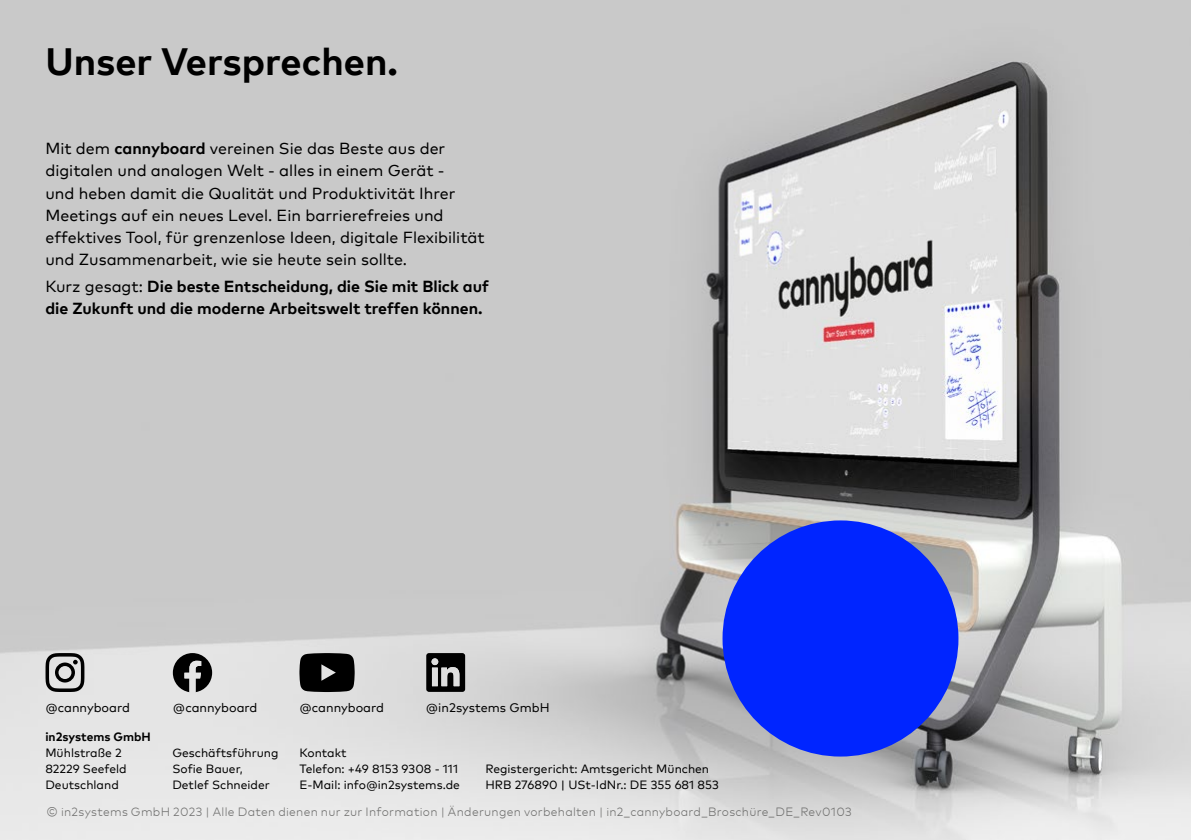
<style>
.page{position:relative;width:1191px;height:840px;background:#fff}
.page>*{position:absolute;margin:0;border:0;box-sizing:border-box;transform-origin:0 0}
.t1{font:700 38px "Mark Pro";color:#000}
.t2{font:16px/22px "Mark Pro";color:#000}
.t3{font:700 16px/22px "Mark Pro";color:#000}
.t4{font:12.6px "Mark Pro";color:#000}
.t5{font:12px/16px "Mark Pro";color:#000}
.t6{font:300 12px "Mark Pro";letter-spacing:.025em;color:#6f6f6e}
.t7{font:700 12px "Mark Pro";color:#000}
.s1{font-weight:700}
.s2{font-weight:400}
</style>
<div class="page">
<img style="left:0;top:0;width:1191px;height:839px">
<svg style="left:299px;top:652px;width:56px;height:39px;background:#202020"></svg>
<svg style="left:426px;top:652px;width:39px;height:39px"></svg>
<div style="left:431px;top:658px;width:7px;height:6px;background:#dedede;border-radius:50%"></div>
<svg style="left:46px;top:652px;width:38px;height:39px"></svg>
<svg style="left:173px;top:652px;width:39px;height:40px;background:#5d5d5d"></svg>
<div style="left:722px;top:520px;width:236px;height:236px;background:#0025ff;border-radius:50%"></div>
<h1 class="t1" style="left:45px;top:33px;width:354px">Unser Versprechen.</h1>
<p class="t2" style="left:45px;top:136px;width:441px">Mit dem <span class="s1">cannyboard</span> vereinen Sie das Beste aus der digitalen und analogen Welt - alles in einem Gerät -<br>und heben damit die Qualität und Produktivität Ihrer Meetings auf ein neues Level. Ein barrierefreies und effektives Tool, für grenzenlose Ideen, digitale Flexibilität und Zusammenarbeit, wie sie heute sein sollte.</p>
<p class="t3" style="left:45px;top:274px;width:445px"><span class="s2">Kurz gesagt:</span> Die beste Entscheidung, die Sie mit Blick auf die Zukunft und die moderne Arbeitswelt treffen können.</p>
<p class="t4" style="left:45px;top:698px;width:86px">@cannyboard</p>
<p class="t4" style="left:173px;top:698px;width:86px">@cannyboard</p>
<p class="t4" style="left:299px;top:698px;width:86px">@cannyboard</p>
<p class="t4" style="left:426px;top:698px;width:125px">@in2systems GmbH</p>
<p class="t7" style="left:45px;top:727px;width:107px">in2systems GmbH</p>
<p class="t5" style="left:45px;top:743px;width:83px">Mühlstraße 2<br>82229 Seefeld<br>Deutschland</p>
<p class="t5" style="left:172px;top:743px;width:108px">Geschäftsführung<br>Sofie Bauer,<br>Detlef Schneider</p>
<p class="t5" style="left:299px;top:743px;width:162px">Kontakt<br>Telefon: +49 8153 9308 - 111<br>E-Mail: info@in2systems.de</p>
<p class="t5" style="left:485px;top:759px;width:235px">Registergericht: Amtsgericht München<br>HRB 276890 | USt-IdNr.: DE 355 681 853</p>
<p class="t6" style="left:46px;top:802px;width:807px">© in2systems GmbH 2023 | Alle Daten dienen nur zur Information | Änderungen vorbehalten | in2_cannyboard_Broschüre_DE_Rev0103</p>
</div>
